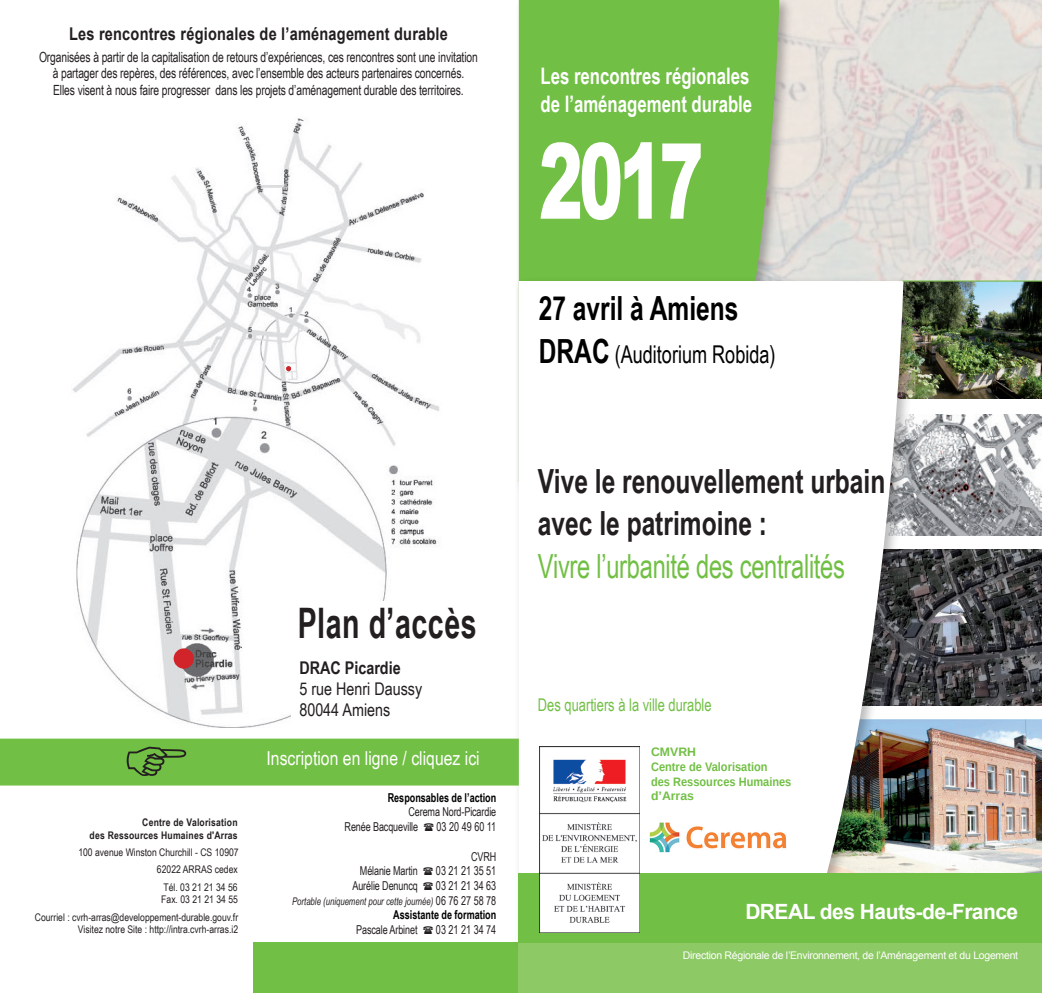
<style>
.page{position:relative;width:1042px;height:993px;background:#fff}
.page>*{position:absolute;margin:0;border:0;box-sizing:border-box;transform-origin:0 0}
.t1{font:900 105px "Arial";color:#fff;scale:.63 1}
.t2{font:700 42px "Arial Narrow";letter-spacing:.015em;color:#231f20;scale:.83 1}
.t3{font:700 33.25px/42px "Arial Narrow";color:#231f20;scale:.9 1}
.t4{font:33.25px "Arial Narrow";letter-spacing:-.01em;color:#71bf44;scale:.87 1}
.t5{font:700 33.25px "Arial Narrow";color:#000;scale:.9 1}
.t6{font:24.5px "Arial Narrow";color:#000;scale:.9 1}
.t7{font:700 22.75px/27.3px "Arial Narrow";color:#fff;scale:.9 1}
.t8{font:700 21px "Arial";letter-spacing:-.025em;color:#fff}
.t9{font:19.25px "Arial Narrow";color:#fff}
.t10{font:700 17.5px "Arial";letter-spacing:.015em;color:#231f20;scale:.83 1}
.t11{font:17.5px "Arial Narrow";color:#71bf44;scale:.9 1}
.t12{font:17.5px/21px "Arial Narrow";color:#231f20}
.t13{font:700 17.5px "Arial Narrow";color:#231f20}
.t14{font:14px/16.8px "Arial Narrow";letter-spacing:-.01em;color:#231f20;text-align:center;scale:.9 1}
.t15{font:12.25px/14.3px "Arial Narrow";letter-spacing:-.01em;color:#231f20;scale:.9 1}
.t16{font:700 12.25px/14.7px "Liberation Sans";color:#71bf44}
.t17{font:700 12.25px "Arial Narrow";color:#000;scale:.9 1}
.t18{font:10.5px/17.2px "Arial Narrow";color:#231f20;text-align:right}
.t19{font:10.5px "Arial";letter-spacing:-.025em;color:#fff}
.t20{font:700 10.5px/12.6px "Arial Narrow";letter-spacing:.02em;color:#231f20;text-align:right}
.t21{font:italic 10.5px "Arial Narrow";color:#231f20;scale:.9 1}
.s1{font-style:normal;font-size:12.25px}
.s2{font-weight:700;font-size:33.25px}
</style>
<div class="page">
<img style="left:918px;top:281px;width:124px;height:117px">
<img style="left:918px;top:549px;width:124px;height:156px">
<img style="left:918px;top:719px;width:124px;height:153px">
<img style="left:793px;top:0;width:249px;height:280px">
<img style="left:918px;top:414px;width:124px;height:121px">
<div style="left:514px;top:0;width:279px;height:496px;background:#231f20;opacity:.35"></div>
<div style="left:517px;top:0;width:263px;height:276px;background:#71bf44"></div>
<div style="left:253px;top:942px;width:266px;height:50px;background:#71bf44"></div>
<div style="left:514px;top:276px;width:404px;height:679px;background:#231f20;opacity:.31"></div>
<svg style="left:519px;top:281px;width:384px;height:591px"></svg>
<div style="left:519px;top:942px;width:523px;height:50px;background:#8dc964"></div>
<div style="left:519px;top:872px;width:523px;height:70px;background:#71bf44"></div>
<img style="left:646px;top:811px;width:156px;height:52px">
<hr style="left:0;top:790px;width:515px;height:1px;background:#fff">
<div style="left:1px;top:739px;width:517px;height:45px;background:#71bf44"></div>
<div style="left:0;top:738px;width:519px;height:47px;border:1px solid #71bf44"></div>
<img style="left:539px;top:746px;width:100px;height:186px">
<hr style="left:902px;top:280px;width:140px;height:1px;background:#71bf44">
<img style="left:72px;top:118px;width:368px;height:609px">
<div style="left:291px;top:601px;width:193px;height:120px;background:#fff"></div>
<svg style="left:286px;top:366px;width:5px;height:5px"></svg>
<div style="left:174px;top:648px;width:20px;height:20px;background:#d1232a;border-radius:50%"></div>
<p class="t10" style="left:69px;top:22px;width:458px">Les rencontres régionales de l’aménagement durable</p>
<p class="t14" style="left:39px;top:48px;width:489px">Organisées à partir de la capitalisation de retours d’expériences, ces rencontres sont une invitation à partager des repères, des références, avec l’ensemble des acteurs partenaires concernés.<br>Elles visent à nous faire progresser dans les projets d’aménagement durable des territoires.</p>
<p class="t20" style="left:90px;top:815px;width:150px">Centre de Valorisation<br>des Ressources Humaines d'Arras</p>
<p class="t18" style="left:78px;top:843px;width:162px">100 avenue Winston Churchill - CS 10907<br>62022 ARRAS cedex<br>Tél. 03 21 21 34 56</p>
<p class="t18" style="left:35px;top:890px;width:205px">Fax. 03 21 21 34 55<br>Courriel : cvrh-arras@developpement-durable.gouv.fr</p>
<p class="t18" style="left:78px;top:920px;width:162px">Visitez notre Site : http://intra.cvrh-arras.i2</p>
<h2 class="t2" style="left:298px;top:591px;width:217px">Plan d’accès</h2>
<p class="t13" style="left:299px;top:654px;width:103px">DRAC Picardie</p>
<p class="t12" style="left:299px;top:677px;width:124px">5 rue Henri Daussy<br>80044 Amiens</p>
<h3 class="t9" style="left:266px;top:744px;width:215px">Inscription en ligne / cliquez ici</h3>
<p class="t17" style="left:388px;top:787px;width:122px">Responsables de l’action</p>
<p class="t15" style="left:345px;top:804px;width:170px;text-indent:64px">Cerema Nord-Picardie<br>Renée Bacqueville</p>
<p class="t15" style="left:437px;top:818px;width:68px">03 20 49 60 11</p>
<p class="t15" style="left:471px;top:848px;width:30px">CVRH</p>
<p class="t15" style="left:360px;top:863px;width:66px">Mélanie Martin</p>
<p class="t15" style="left:436px;top:863px;width:69px">03 21 21 35 51</p>
<p class="t15" style="left:352px;top:877px;width:74px">Aurélie Denuncq</p>
<p class="t15" style="left:436px;top:877px;width:69px">03 21 21 34 63</p>
<p class="t21" style="left:292px;top:893px;width:228px">Portable (uniquement pour cette journée) <span class="s1">06 76 27 58 78</span></p>
<p class="t17" style="left:393px;top:905px;width:116px">Assistante de formation</p>
<p class="t15" style="left:356px;top:921px;width:70px">Pascale Arbinet</p>
<p class="t15" style="left:436px;top:921px;width:69px">03 21 21 34 74</p>
<h3 class="t7" style="left:540px;top:62px;width:237px">Les rencontres régionales de l’aménagement durable</h3>
<h1 class="t1" style="left:539px;top:105px;width:263px">2017</h1>
<h3 class="t5" style="left:539px;top:283px;width:223px">27 avril à Amiens</h3>
<h3 class="t6" style="left:539px;top:336px;width:264px"><span class="s2">DRAC</span> (Auditorium Robida)</h3>
<h3 class="t3" style="left:538px;top:458px;width:387px">Vive le renouvellement urbain avec le patrimoine :</h3>
<h3 class="t4" style="left:538px;top:541px;width:354px">Vivre l’urbanité des centralités</h3>
<p class="t11" style="left:538px;top:691px;width:195px">Des quartiers à la ville durable</p>
<p class="t16" style="left:651px;top:744px;width:142px">CMVRH<br>Centre de Valorisation<br>des Ressources Humaines d’Arras</p>
<h3 class="t8" style="left:745px;top:897px;width:274px">DREAL des Hauts-de-France</h3>
<p class="t19" style="left:683px;top:948px;width:337px">Direction Régionale de l’Environnement, de l’Aménagement et du Logement</p>
</div>
